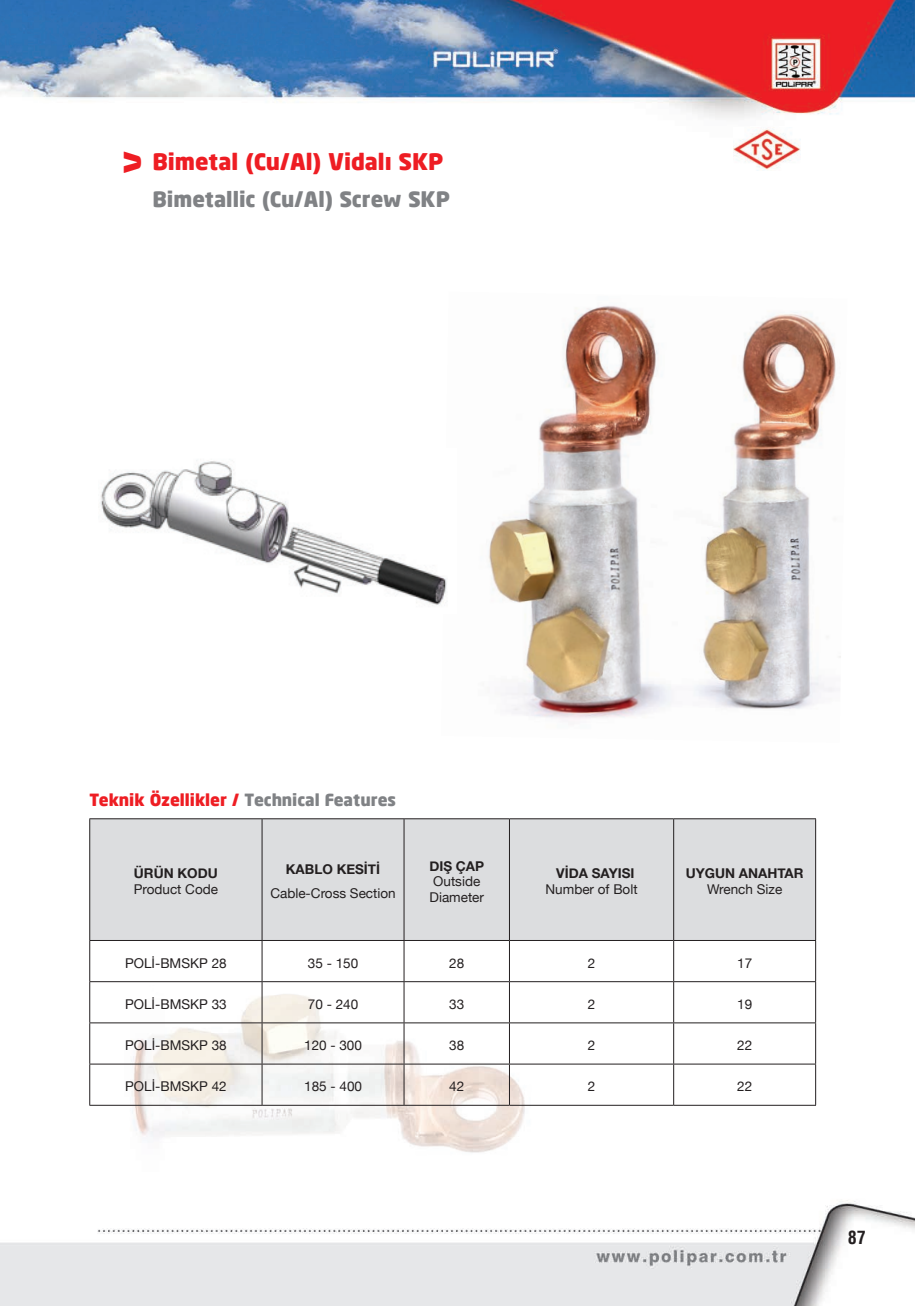
<style>
.page{position:relative;width:915px;height:1306px;background:#fff}
.page>*{position:absolute;margin:0;border:0;box-sizing:border-box;transform-origin:0 0}
.t1{font:900 22.5px "Neo Sans";color:#ee1d23}
.t2{font:900 22.5px "Neo Sans";color:#ee1d23;scale:1.45 1}
.t3{font:900 21px "Neo Sans";color:#808285}
.t4{font:700 condensed 18px "Swiss 721 BT";color:#231f20}
.t5{font:900 16.5px "Neo Sans";color:#ee1d23}
.t6{font:13.5px/15.6px "Helvetica Neue";color:#231f20}
.t7{font:700 13.5px "Helvetica Neue";color:#231f20}
.s1{color:#808285}
</style>
<div class="page">
<img style="left:0;top:0;width:914px;height:1305px">
<img style="left:441px;top:292px;width:406px;height:450px">
<img style="left:108px;top:994px;width:215px;height:190px">
<img style="left:323px;top:995px;width:215px;height:193px">
<img style="left:111px;top:946px;width:428px;height:49px">
<img style="left:98px;top:449px;width:358px;height:164px">
<div style="left:90px;top:819px;width:725px;height:121px;background:#dcdddf"></div>
<hr style="left:89px;top:818px;width:173px;height:1px;background:#231f20">
<hr style="left:89px;top:819px;width:1px;height:121px;background:#231f20">
<hr style="left:262px;top:818px;width:142px;height:1px;background:#231f20">
<hr style="left:261px;top:819px;width:1px;height:121px;background:#231f20">
<hr style="left:404px;top:818px;width:105px;height:1px;background:#231f20">
<hr style="left:403px;top:819px;width:1px;height:121px;background:#231f20">
<hr style="left:509px;top:818px;width:164px;height:1px;background:#231f20">
<hr style="left:509px;top:819px;width:1px;height:121px;background:#231f20">
<hr style="left:673px;top:818px;width:142px;height:1px;background:#231f20">
<hr style="left:673px;top:819px;width:1px;height:121px;background:#231f20">
<hr style="left:815px;top:819px;width:1px;height:121px;background:#231f20">
<hr style="left:89px;top:940px;width:173px;height:1px;background:#231f20">
<hr style="left:89px;top:940px;width:1px;height:41px;background:#231f20">
<hr style="left:262px;top:940px;width:142px;height:1px;background:#231f20">
<hr style="left:261px;top:940px;width:1px;height:41px;background:#231f20">
<hr style="left:404px;top:940px;width:105px;height:1px;background:#231f20">
<hr style="left:403px;top:940px;width:1px;height:41px;background:#231f20">
<hr style="left:509px;top:940px;width:164px;height:1px;background:#231f20">
<hr style="left:509px;top:940px;width:1px;height:41px;background:#231f20">
<hr style="left:673px;top:940px;width:142px;height:1px;background:#231f20">
<hr style="left:673px;top:940px;width:1px;height:41px;background:#231f20">
<hr style="left:815px;top:940px;width:1px;height:41px;background:#231f20">
<hr style="left:89px;top:981px;width:173px;height:1px;background:#231f20">
<hr style="left:89px;top:982px;width:1px;height:40px;background:#231f20">
<hr style="left:262px;top:981px;width:142px;height:1px;background:#231f20">
<hr style="left:261px;top:982px;width:1px;height:40px;background:#231f20">
<hr style="left:404px;top:981px;width:105px;height:1px;background:#231f20">
<hr style="left:403px;top:982px;width:1px;height:40px;background:#231f20">
<hr style="left:509px;top:981px;width:164px;height:1px;background:#231f20">
<hr style="left:509px;top:982px;width:1px;height:40px;background:#231f20">
<hr style="left:673px;top:981px;width:142px;height:1px;background:#231f20">
<hr style="left:673px;top:982px;width:1px;height:40px;background:#231f20">
<hr style="left:815px;top:982px;width:1px;height:40px;background:#231f20">
<hr style="left:89px;top:1022px;width:173px;height:1px;background:#231f20">
<hr style="left:89px;top:1023px;width:1px;height:40px;background:#231f20">
<hr style="left:262px;top:1022px;width:142px;height:1px;background:#231f20">
<hr style="left:261px;top:1023px;width:1px;height:40px;background:#231f20">
<hr style="left:404px;top:1022px;width:105px;height:1px;background:#231f20">
<hr style="left:403px;top:1023px;width:1px;height:40px;background:#231f20">
<hr style="left:509px;top:1022px;width:164px;height:1px;background:#231f20">
<hr style="left:509px;top:1023px;width:1px;height:40px;background:#231f20">
<hr style="left:673px;top:1022px;width:142px;height:1px;background:#231f20">
<hr style="left:673px;top:1023px;width:1px;height:40px;background:#231f20">
<hr style="left:815px;top:1023px;width:1px;height:40px;background:#231f20">
<hr style="left:89px;top:1063px;width:173px;height:1px;background:#231f20">
<hr style="left:89px;top:1064px;width:1px;height:40px;background:#231f20">
<hr style="left:262px;top:1063px;width:142px;height:1px;background:#231f20">
<hr style="left:261px;top:1064px;width:1px;height:40px;background:#231f20">
<hr style="left:404px;top:1063px;width:105px;height:1px;background:#231f20">
<hr style="left:403px;top:1064px;width:1px;height:40px;background:#231f20">
<hr style="left:509px;top:1063px;width:164px;height:1px;background:#231f20">
<hr style="left:509px;top:1064px;width:1px;height:40px;background:#231f20">
<hr style="left:673px;top:1063px;width:142px;height:1px;background:#231f20">
<hr style="left:673px;top:1064px;width:1px;height:40px;background:#231f20">
<hr style="left:815px;top:1064px;width:1px;height:40px;background:#231f20">
<hr style="left:89px;top:1104px;width:173px;height:1px;background:#231f20">
<hr style="left:262px;top:1104px;width:142px;height:1px;background:#231f20">
<hr style="left:404px;top:1104px;width:105px;height:1px;background:#231f20">
<hr style="left:509px;top:1104px;width:164px;height:1px;background:#231f20">
<hr style="left:673px;top:1104px;width:142px;height:1px;background:#231f20">
<img style="left:733px;top:128px;width:66px;height:42px">
<h1 class="t2" style="left:118px;top:174px;width:17px;rotate:-90deg">V</h1>
<h1 class="t1" style="left:152px;top:147px;width:292px">Bimetal (Cu/Al) Vidalı SKP</h1>
<h2 class="t3" style="left:152px;top:186px;width:298px">Bimetallic (Cu/Al) Screw SKP</h2>
<p class="t5" style="left:89px;top:789px;width:308px">Teknik Özellikler / <span class="s1">Technical Features</span></p>
<p class="t7" style="left:134px;top:865px;width:85px">ÜRÜN KODU</p>
<p class="t6" style="left:134px;top:881px;width:86px">Product Code</p>
<p class="t7" style="left:286px;top:861px;width:96px">KABLO KESİTİ</p>
<p class="t6" style="left:270px;top:885px;width:127px">Cable-Cross Section</p>
<p class="t7" style="left:429px;top:857px;width:56px">DIŞ ÇAP</p>
<p class="t6" style="left:429px;top:873px;width:56px">Outside<br>Diameter</p>
<p class="t7" style="left:556px;top:865px;width:80px">VİDA SAYISI</p>
<p class="t6" style="left:545px;top:881px;width:94px">Number of Bolt</p>
<p class="t7" style="left:685px;top:865px;width:119px">UYGUN ANAHTAR</p>
<p class="t6" style="left:706px;top:881px;width:77px">Wrench Size</p>
<p class="t6" style="left:125px;top:954px;width:103px">POLİ-BMSKP 28</p>
<p class="t6" style="left:308px;top:954px;width:52px">35 - 150</p>
<p class="t6" style="left:449px;top:954px;width:17px">28</p>
<p class="t6" style="left:587px;top:954px;width:9px">2</p>
<p class="t6" style="left:737px;top:954px;width:17px">17</p>
<p class="t6" style="left:125px;top:995px;width:103px">POLİ-BMSKP 33</p>
<p class="t6" style="left:308px;top:995px;width:52px">70 - 240</p>
<p class="t6" style="left:449px;top:995px;width:17px">33</p>
<p class="t6" style="left:587px;top:995px;width:9px">2</p>
<p class="t6" style="left:737px;top:995px;width:17px">19</p>
<p class="t6" style="left:125px;top:1037px;width:103px">POLİ-BMSKP 38</p>
<p class="t6" style="left:304px;top:1037px;width:59px">120 - 300</p>
<p class="t6" style="left:449px;top:1037px;width:17px">38</p>
<p class="t6" style="left:587px;top:1037px;width:9px">2</p>
<p class="t6" style="left:737px;top:1037px;width:17px">22</p>
<p class="t6" style="left:125px;top:1078px;width:103px">POLİ-BMSKP 42</p>
<p class="t6" style="left:304px;top:1078px;width:59px">185 - 400</p>
<p class="t6" style="left:449px;top:1078px;width:17px">42</p>
<p class="t6" style="left:587px;top:1078px;width:9px">2</p>
<p class="t6" style="left:737px;top:1078px;width:17px">22</p>
<h3 class="t4" style="left:847px;top:1226px;width:19px">87</h3>
</div>
